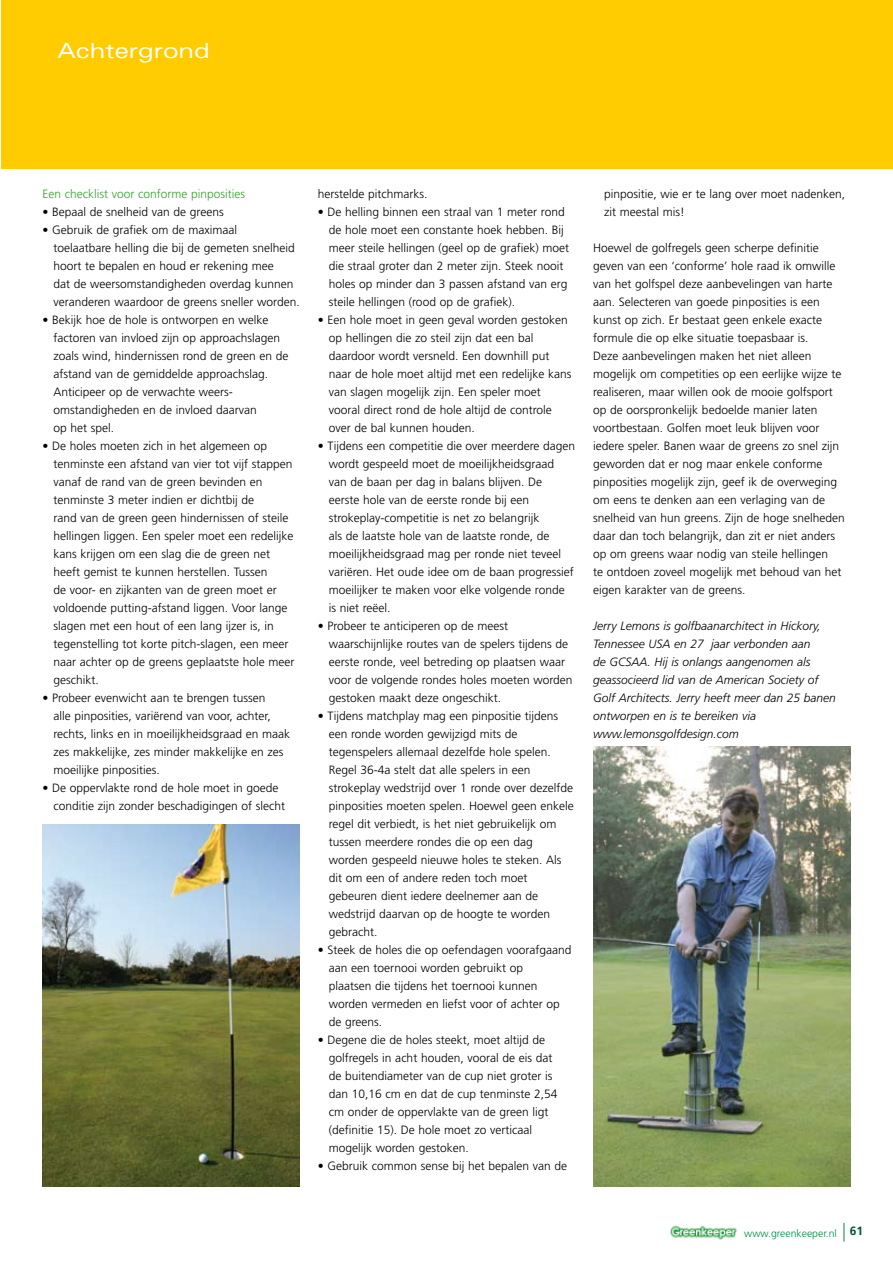
<style>
.page{position:relative;width:893px;height:1263px;background:#fff}
.page>*{position:absolute;margin:0;border:0;box-sizing:border-box;transform-origin:0 0}
.t1{font:expanded 21px "Univers";color:#fff}
.t2{font:300 12px/18px "Frutiger";color:#000}
.t3{font:italic 300 12px/18px "Frutiger";color:#000}
.t4{font:300 12px "Frutiger";color:#35a32c}
.t5{font:300 10.5px "Frutiger";color:#008b45}
.s1{font-weight:700;font-size:12px;color:#00513c}
</style>
<div class="page">
<svg style="left:844px;top:1223px;width:1px;height:18px"></svg>
<img style="left:670px;top:1225px;width:67px;height:15px">
<div style="left:1px;top:0;width:892px;height:169px;background:#fecc00"></div>
<img style="left:593px;top:746px;width:257px;height:440px">
<img style="left:43px;top:825px;width:256px;height:361px">
<h1 class="t1" style="left:57px;top:39px;width:154px">Achtergrond</h1>
<p class="t4" style="left:43px;top:187px;width:204px">Een checklist voor conforme pinposities</p>
<p class="t2" style="left:43px;top:203px;width:183px">• Bepaal de snelheid van de greens</p>
<p class="t2" style="left:54px;top:221px;width:248px;text-indent:-11px">• Gebruik de grafiek om de maximaal<br>toelaatbare helling die bij de gemeten snelheid hoort te bepalen en houd er rekening mee<br>dat de weersomstandigheden overdag kunnen veranderen waardoor de greens sneller worden.</p>
<p class="t2" style="left:54px;top:311px;width:236px;text-indent:-11px">• Bekijk hoe de hole is ontworpen en welke factoren van invloed zijn op approachslagen zoals wind, hindernissen rond de green en de afstand van de gemiddelde approachslag.<br>Anticipeer op de verwachte weers&shy;omstandigheden en de invloed daarvan<br>op het spel.</p>
<p class="t2" style="left:54px;top:437px;width:242px;text-indent:-11px">• De holes moeten zich in het algemeen op tenminste een afstand van vier tot vijf stappen vanaf de rand van de green bevinden en tenminste 3 meter indien er dichtbij de<br>rand van de green geen hindernissen of steile hellingen liggen. Een speler moet een redelijke kans krijgen om een slag die de green net heeft gemist te kunnen herstellen. Tussen<br>de voor- en zijkanten van de green moet er voldoende putting-afstand liggen. Voor lange slagen met een hout of een lang ijzer is, in tegenstelling tot korte pitch-slagen, een meer naar achter op de greens geplaatste hole meer geschikt.</p>
<p class="t2" style="left:54px;top:689px;width:238px;text-indent:-11px">• Probeer evenwicht aan te brengen tussen<br>alle pinposities, variërend van voor, achter, rechts, links en in moeilijkheidsgraad en maak zes makkelijke, zes minder makkelijke en zes moeilijke pinposities.</p>
<p class="t2" style="left:54px;top:779px;width:233px;text-indent:-11px">• De oppervlakte rond de hole moet in goede conditie zijn zonder beschadigingen of slecht</p>
<p class="t2" style="left:318px;top:185px;width:111px">herstelde pitchmarks.</p>
<p class="t2" style="left:329px;top:203px;width:242px;text-indent:-11px">• De helling binnen een straal van 1 meter rond de hole moet een constante hoek hebben. Bij meer steile hellingen (geel op de grafiek) moet die straal groter dan 2 meter zijn. Steek nooit holes op minder dan 3 passen afstand van erg steile hellingen (rood op de grafiek).</p>
<p class="t2" style="left:329px;top:311px;width:244px;text-indent:-11px">• Een hole moet in geen geval worden gestoken op hellingen die zo steil zijn dat een bal daardoor wordt versneld. Een downhill put naar de hole moet altijd met een redelijke kans van slagen mogelijk zijn. Een speler moet vooral direct rond de hole altijd de controle over de bal kunnen houden.</p>
<p class="t2" style="left:329px;top:437px;width:248px;text-indent:-11px">• Tijdens een competitie die over meerdere dagen wordt gespeeld moet de moeilijkheidsgraad<br>van de baan per dag in balans blijven. De eerste hole van de eerste ronde bij een strokeplay-competitie is net zo belangrijk<br>als de laatste hole van de laatste ronde, de moeilijkheidsgraad mag per ronde niet teveel variëren. Het oude idee om de baan progressief moeilijker te maken voor elke volgende ronde<br>is niet reëel.</p>
<p class="t2" style="left:329px;top:617px;width:245px;text-indent:-11px">• Probeer te anticiperen op de meest waarschijnlijke routes van de spelers tijdens de eerste ronde, veel betreding op plaatsen waar voor de volgende rondes holes moeten worden gestoken maakt deze ongeschikt.</p>
<p class="t2" style="left:329px;top:707px;width:247px;text-indent:-11px">• Tijdens matchplay mag een pinpositie tijdens een ronde worden gewijzigd mits de tegenspelers allemaal dezelfde hole spelen.<br>Regel 36-4a stelt dat alle spelers in een strokeplay wedstrijd over 1 ronde over dezelfde pinposities moeten spelen. Hoewel geen enkele regel dit verbiedt, is het niet gebruikelijk om tussen meerdere rondes die op een dag worden gespeeld nieuwe holes te steken. Als dit om een of andere reden toch moet gebeuren dient iedere deelnemer aan de wedstrijd daarvan op de hoogte te worden gebracht.</p>
<p class="t2" style="left:329px;top:941px;width:244px;text-indent:-11px">• Steek de holes die op oefendagen voorafgaand aan een toernooi worden gebruikt op<br>plaatsen die tijdens het toernooi kunnen worden vermeden en liefst voor of achter op de greens.</p>
<p class="t2" style="left:329px;top:1031px;width:230px;text-indent:-11px">• Degene die de holes steekt, moet altijd de golfregels in acht houden, vooral de eis dat de buitendiameter van de cup niet groter is dan 10,16 cm en dat de cup tenminste 2,54 cm onder de oppervlakte van de green ligt (definitie 15). De hole moet zo verticaal mogelijk worden gestoken.</p>
<p class="t2" style="left:318px;top:1157px;width:251px">• Gebruik common sense bij het bepalen van de</p>
<p class="t2" style="left:604px;top:185px;width:243px">pinpositie, wie er te lang over moet nadenken, zit meestal mis!</p>
<p class="t2" style="left:593px;top:239px;width:253px">Hoewel de golfregels geen scherpe definitie geven van een ‘conforme’ hole raad ik omwille van het golfspel deze aanbevelingen van harte aan. Selecteren van goede pinposities is een kunst op zich. Er bestaat geen enkele exacte formule die op elke situatie toepasbaar is.<br>Deze aanbevelingen maken het niet alleen mogelijk om competities op een eerlijke wijze te realiseren, maar willen ook de mooie golfsport op de oorspronkelijk bedoelde manier laten voortbestaan. Golfen moet leuk blijven voor iedere speler. Banen waar de greens zo snel zijn geworden dat er nog maar enkele conforme pinposities mogelijk zijn, geef ik de overweging om eens te denken aan een verlaging van de snelheid van hun greens. Zijn de hoge snelheden daar dan toch belangrijk, dan zit er niet anders op om greens waar nodig van steile hellingen<br>te ontdoen zoveel mogelijk met behoud van het eigen karakter van de greens.</p>
<p class="t3" style="left:593px;top:617px;width:244px">Jerry Lemons is golfbaanarchitect in Hickory, Tennessee USA en 27 jaar verbonden aan<br>de GCSAA. Hij is onlangs aangenomen als geassocieerd lid van de American Society of Golf Architects. Jerry heeft meer dan 25 banen ontworpen en is te bereiken via www.lemonsgolfdesign.com</p>
<p class="t5" style="left:744px;top:1227px;width:121px">www.greenkeeper.nl <span class="s1">61</span></p>
</div>
